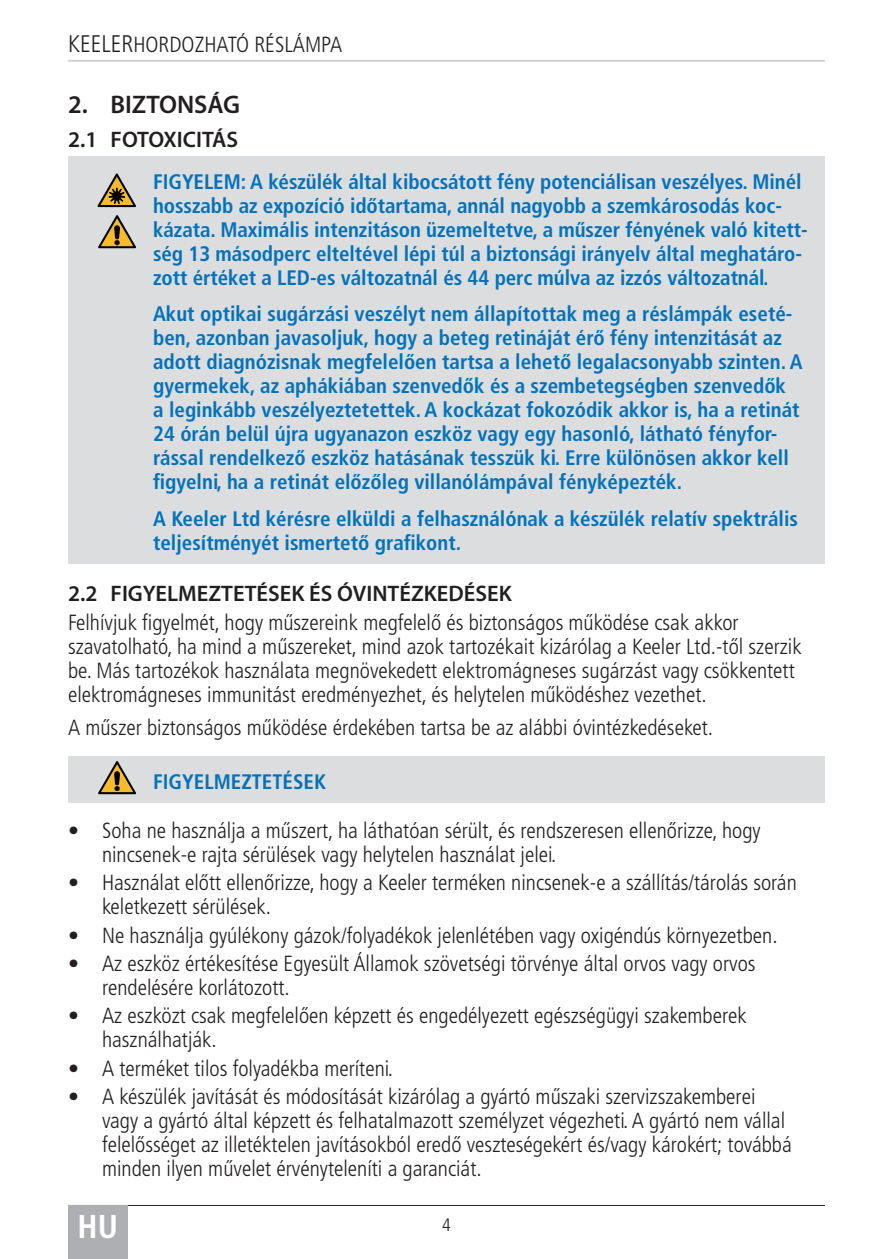
<style>
.page{position:relative;width:893px;height:1259px;background:#fff}
.page>*{position:absolute;margin:0;border:0;box-sizing:border-box;transform-origin:0 0}
.t1{font:700 condensed 33px "Frutiger LT Pro";color:#fff}
.t2{font:600 25.5px "Myriad Pro";color:#231f20}
.t3{font:600 22.5px "Myriad Pro";color:#231f20}
.t4{font:300 condensed 21.9px/24px "Frutiger LT Pro";color:#231f20}
.t5{font:700 condensed 21px/24px "Frutiger LT Pro";color:#0372bb}
.t6{font:300 condensed 18px "Frutiger LT Pro";color:#231f20}
.s1{font-size:24px}
</style>
<div class="page">
<hr style="left:68px;top:1205px;width:757px;height:1px;background:#231f20">
<div style="left:68px;top:1205px;width:60px;height:54px;background:#aeafb3"></div>
<hr style="left:68px;top:60px;width:757px;height:1px;background:#aeafb3">
<div style="left:68px;top:156px;width:757px;height:142px;background:#dcdddf"></div>
<div style="left:68px;top:280px;width:757px;height:223px;background:#dcdddf"></div>
<div style="left:68px;top:485px;width:757px;height:79px;background:#dcdddf"></div>
<div style="left:68px;top:756px;width:757px;height:46px;background:#dcdddf"></div>
<svg style="left:98px;top:173px;width:38px;height:34px"></svg>
<svg style="left:98px;top:215px;width:38px;height:33px"></svg>
<svg style="left:98px;top:761px;width:38px;height:33px"></svg>
<p class="t4" style="left:68px;top:33px;width:276px"><span class="s1">KEELER</span>HORDOZHATÓ RÉSLÁMPA</p>
<p class="t2" style="left:68px;top:88px;width:174px">2. BIZTONSÁG</p>
<p class="t3" style="left:68px;top:125px;width:172px">2.1 FOTOXICITÁS</p>
<p class="t5" style="left:153px;top:169px;width:656px">FIGYELEM: A készülék által kibocsátott fény potenciálisan veszélyes. Minél hosszabb az expozíció időtartama, annál nagyobb a szemkárosodás koc&shy;kázata. Maximális intenzitáson üzemeltetve, a műszer fényének való kitett&shy;ség 13 másodperc elteltével lépi túl a biztonsági irányelv által meghatáro&shy;zott értéket a LED-es változatnál és 44 perc múlva az izzós változatnál.</p>
<p class="t5" style="left:153px;top:302px;width:651px">Akut optikai sugárzási veszélyt nem állapítottak meg a réslámpák eseté&shy;ben, azonban javasoljuk, hogy a beteg retináját érő fény intenzitását az adott diagnózisnak megfelelően tartsa a lehető legalacsonyabb szinten. A gyermekek, az aphákiában szenvedők és a szembetegségben szenvedők<br>a leginkább veszélyeztetettek. A kockázat fokozódik akkor is, ha a retinát 24 órán belül újra ugyanazon eszköz vagy egy hasonló, látható fényfor&shy;rással rendelkező eszköz hatásának tesszük ki. Erre különösen akkor kell figyelni, ha a retinát előzőleg villanólámpával fényképezték.</p>
<p class="t5" style="left:153px;top:507px;width:646px">A Keeler Ltd kérésre elküldi a felhasználónak a készülék relatív spektrális teljesítményét ismertető grafikont.</p>
<p class="t3" style="left:68px;top:579px;width:445px">2.2 FIGYELMEZTETÉSEK ÉS ÓVINTÉZKEDÉSEK</p>
<p class="t4" style="left:68px;top:611px;width:735px">Felhívjuk figyelmét, hogy műszereink megfelelő és biztonságos működése csak akkor szavatolható, ha mind a műszereket, mind azok tartozékait kizárólag a Keeler Ltd.-től szerzik be. Más tartozékok használata megnövekedett elektromágneses sugárzást vagy csökkentett elektromágneses immunitást eredményezhet, és helytelen működéshez vezethet.</p>
<p class="t4" style="left:68px;top:715px;width:647px">A műszer biztonságos működése érdekében tartsa be az alábbi óvintézkedéseket.</p>
<p class="t5" style="left:153px;top:769px;width:175px">FIGYELMEZTETÉSEK</p>
<p class="t4" style="left:102px;top:819px;width:660px;text-indent:-34px">• Soha ne használja a műszert, ha láthatóan sérült, és rendszeresen ellenőrizze, hogy nincsenek-e rajta sérülések vagy helytelen használat jelei.</p>
<p class="t4" style="left:102px;top:871px;width:696px;text-indent:-34px">• Használat előtt ellenőrizze, hogy a Keeler terméken nincsenek-e a szállítás/tárolás során keletkezett sérülések.</p>
<p class="t4" style="left:68px;top:923px;width:711px">• Ne használja gyúlékony gázok/folyadékok jelenlétében vagy oxigéndús környezetben.</p>
<p class="t4" style="left:102px;top:951px;width:655px;text-indent:-34px">• Az eszköz értékesítése Egyesült Államok szövetségi törvénye által orvos vagy orvos rendelésére korlátozott.</p>
<p class="t4" style="left:102px;top:1004px;width:646px;text-indent:-34px">• Az eszközt csak megfelelően képzett és engedélyezett egészségügyi szakemberek használhatják.</p>
<p class="t4" style="left:68px;top:1056px;width:326px">• A terméket tilos folyadékba meríteni.</p>
<p class="t4" style="left:102px;top:1084px;width:691px;text-indent:-34px">• A készülék javítását és módosítását kizárólag a gyártó műszaki szervizszakemberei vagy a gyártó által képzett és felhatalmazott személyzet végezheti. A gyártó nem vállal felelősséget az illetéktelen javításokból eredő veszteségekért és/vagy károkért; továbbá minden ilyen művelet érvényteleníti a garanciát.</p>
<h1 class="t1" style="left:78px;top:1207px;width:42px">HU</h1>
<p class="t6" style="left:442px;top:1214px;width:10px">4</p>
</div>
